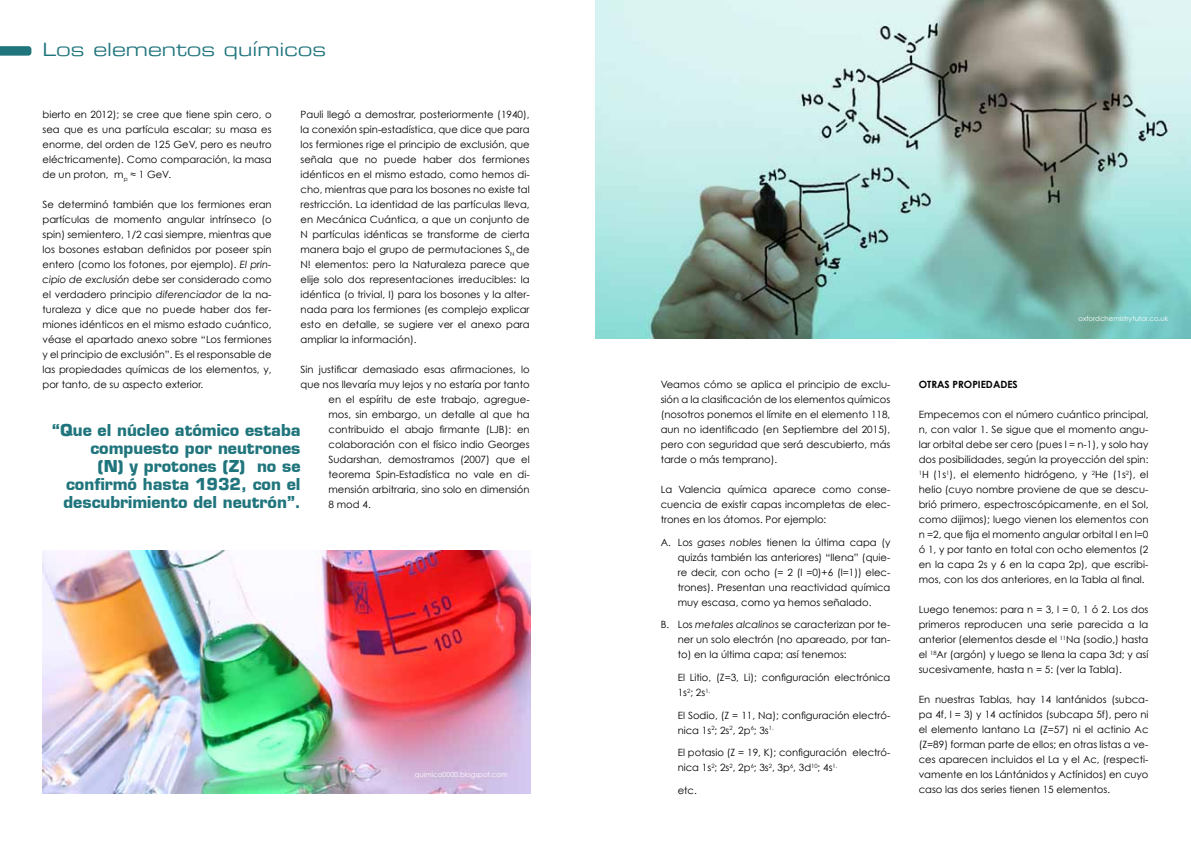
<style>
.page{position:relative;width:1191px;height:842px;background:#fff}
.page>*{position:absolute;margin:0;border:0;box-sizing:border-box;transform-origin:0 0}
.t1{font:18px "Eurostile Extended Two";color:#20757d}
.t2{font:700 16px/18px "Eurostile";color:#20757d;text-align:right}
.t3{font:10px/15px "Century Gothic";color:#000;text-align:justify}
.t4{font:700 10px "Century Gothic";color:#000}
.t5{font:7px "Century Gothic";color:#fff}
.s1{font-style:italic}
</style>
<div class="page">
<svg style="left:0;top:46px;width:31px;height:10px"></svg>
<img style="left:43px;top:551px;width:487px;height:243px">
<img style="left:596px;top:0;width:595px;height:338px">
<h1 class="t1" style="left:43px;top:37px;width:285px">Los elementos químicos</h1>
<p class="t3" style="left:300px;top:107px;width:231px">Pauli llegó a demostrar, posteriormente (1940), la conexión spin-estadística, que dice que para los fermiones rige el principio de exclusión, que señala que no puede haber dos fermiones idénticos en el mismo estado, como hemos di&shy;cho, mientras que para los bosones no existe tal restricción. La identidad de las partículas lleva, en Mecánica Cuántica, a que un conjunto de N partículas idénticas se transforme de cierta manera bajo el grupo de permutaciones S<sub>N</sub> de N! elementos: pero la Naturaleza parece que elije solo dos representaciones irreducibles: la idéntica (o trivial, I) para los bosones y la alter&shy;nada para los fermiones (es complejo explicar esto en detalle, se sugiere ver el anexo para ampliar la información).</p>
<p class="t3" style="left:300px;top:362px;width:230px">Sin justificar demasiado esas afirmaciones, lo</p>
<p class="t3" style="left:300px;top:377px;width:231px">que nos llevaría muy lejos y no estaría por tanto</p>
<p class="t3" style="left:328px;top:392px;width:202px">en el espíritu de este trabajo, agregue-</p>
<p class="t3" style="left:328px;top:407px;width:203px">mos, sin embargo, un detalle al que ha</p>
<p class="t3" style="left:328px;top:422px;width:202px">contribuido el abajo firmante (LJB): en</p>
<p class="t3" style="left:328px;top:437px;width:202px">colaboración con el físico indio Georges</p>
<p class="t3" style="left:328px;top:452px;width:202px">Sudarshan, demostramos (2007) que el</p>
<p class="t3" style="left:328px;top:467px;width:202px">teorema Spin-Estadística no vale en di-</p>
<p class="t3" style="left:328px;top:482px;width:202px">mensión arbitraria, sino solo en dimensión</p>
<p class="t3" style="left:328px;top:497px;width:44px">8 mod 4.</p>
<p class="t3" style="left:43px;top:107px;width:231px">bierto en 2012); se cree que tiene spin cero, o sea que es una partícula escalar; su masa es enorme, del orden de 125 GeV, pero es neutro eléctricamente). Como comparación, la masa de un proton, m<sub>p</sub> ≈ 1 GeV.</p>
<p class="t3" style="left:43px;top:197px;width:231px">Se determinó también que los fermiones eran partículas de momento angular intrínseco (o spin) semientero, 1/2 casi siempre, mientras que los bosones estaban definidos por poseer spin entero (como los fotones, por ejemplo). <span class="s1">El prin&shy;cipio de exclusión</span> debe ser considerado como el verdadero principio <span class="s1">diferenciador</span> de la na&shy;turaleza y dice que no puede haber dos fer&shy;miones idénticos en el mismo estado cuántico, véase el apartado anexo sobre “Los fermiones y el principio de exclusión”. Es el responsable de las propiedades químicas de los elementos, y, por tanto, de su aspecto exterior.</p>
<h2 class="t2" style="left:52px;top:421px;width:250px">“Que el núcleo atómico estaba compuesto por neutrones<br>(N) y protones (Z) no se confirmó hasta 1932, con el descubrimiento del neutrón”.</h2>
<p class="t5" style="left:415px;top:770px;width:94px">quimica0000.blogspot.com</p>
<p class="t3" style="left:660px;top:377px;width:231px">Veamos cómo se aplica el principio de exclu&shy;sión a la clasificación de los elementos químicos (nosotros ponemos el límite en el elemento 118, aun no identificado (en Septiembre del 2015), pero con seguridad que será descubierto, más tarde o más temprano).</p>
<p class="t3" style="left:660px;top:482px;width:231px">La Valencia química aparece como conse&shy;cuencia de existir capas incompletas de elec&shy;trones en los átomos. Por ejemplo:</p>
<p class="t3" style="left:677px;top:534px;width:214px;text-indent:-17px">A. Los <span class="s1">gases nobles</span> tienen la última capa (y quizás también las anteriores) “llena” (quie&shy;re decir, con ocho (= 2 (l =0)+6 (l=1)) elec&shy;trones). Presentan una reactividad química muy escasa, como ya hemos señalado.</p>
<p class="t3" style="left:677px;top:617px;width:214px;text-indent:-17px">B. Los <span class="s1">metales alcalinos</span> se caracterizan por te&shy;ner un solo electrón (no apareado, por tan&shy;to) en la última capa; así tenemos:</p>
<p class="t3" style="left:677px;top:670px;width:214px">El Litio, (Z=3, Li); configuración electrónica<br>1s<sup>2</sup>; 2s<sup>1.</sup></p>
<p class="t3" style="left:677px;top:707px;width:214px">El Sodio, (Z = 11, Na); configuración electró&shy;nica 1s<sup>2</sup>; 2s<sup>2</sup>, 2p<sup>6</sup>; 3s<sup>1.</sup></p>
<p class="t3" style="left:677px;top:745px;width:214px">El potasio (Z = 19, K); configuración electró&shy;nica 1s<sup>2</sup>; 2s<sup>2</sup>, 2p<sup>6</sup>; 3s<sup>2</sup>, 3p<sup>6</sup>, 3d<sup>10</sup>; 4s<sup>1.</sup></p>
<p class="t3" style="left:677px;top:783px;width:21px">etc.</p>
<p class="t5" style="left:1078px;top:314px;width:91px">oxfordchemistrytutor.co.uk</p>
<p class="t4" style="left:918px;top:378px;width:100px">OTRAS PROPIEDADES</p>
<p class="t3" style="left:918px;top:407px;width:231px">Empecemos con el número cuántico principal, n, con valor 1. Se sigue que el momento angu&shy;lar orbital debe ser cero (pues l = n-1), y solo hay dos posibilidades, según la proyección del spin:<br><sup>1</sup>H (1s<sup>1</sup>), el elemento hidrógeno, y <sup>2</sup>He (1s<sup>2</sup>), el helio (cuyo nombre proviene de que se descu&shy;brió primero, espectroscópicamente, en el Sol, como dijimos); luego vienen los elementos con n =2, que fija el momento angular orbital l en l=0 ó 1, y por tanto en total con ocho elementos (2 en la capa 2s y 6 en la capa 2p), que escribi&shy;mos, con los dos anteriores, en la Tabla al final.</p>
<p class="t3" style="left:918px;top:602px;width:231px">Luego tenemos: para n = 3, l = 0, 1 ó 2. Los dos primeros reproducen una serie parecida a la anterior (elementos desde el <sup>11</sup>Na (sodio,) hasta el <sup>18</sup>Ar (argón) y luego se llena la capa 3d; y así sucesivamente, hasta n = 5: (ver la Tabla).</p>
<p class="t3" style="left:918px;top:692px;width:231px">En nuestras Tablas, hay 14 lantánidos (subca&shy;pa 4f, l = 3) y 14 actínidos (subcapa 5f), pero ni el elemento lantano La (Z=57) ni el actinio Ac (Z=89) forman parte de ellos; en otras listas a ve&shy;ces aparecen incluidos el La y el Ac, (respecti&shy;vamente en los Lántánidos y Actínidos) en cuyo caso las dos series tienen 15 elementos.</p>
</div>
